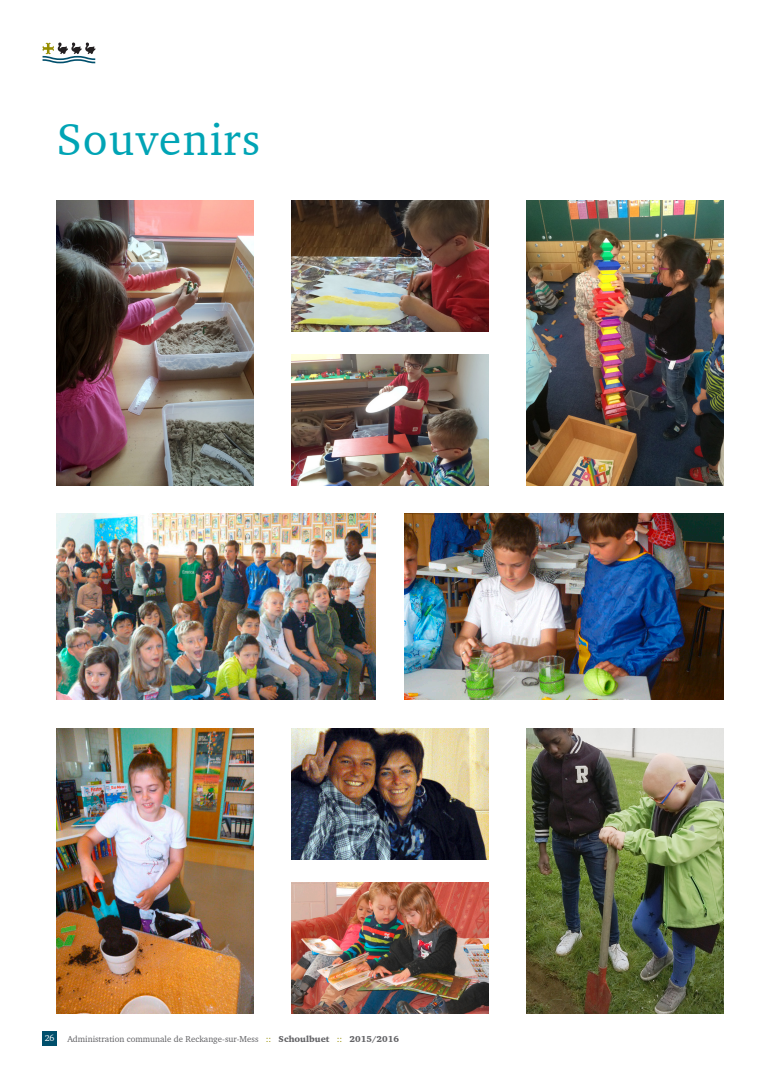
<style>
.page{position:relative;width:780px;height:1088px;background:#fff}
.page>*{position:absolute;margin:0;border:0;box-sizing:border-box;transform-origin:0 0}
.t1{font:45px "Charter IT Cby BT";letter-spacing:.03em;color:#00a4b5}
.t2{font:8.75px "Charter IT Cby BT";color:#636366}
.t3{font:8.75px "Charter IT Cby BT";color:#fff}
.s1{color:#968d00}
.s2{font-weight:900}
</style>
<div class="page">
<svg style="left:43px;top:43px;width:53px;height:20px"></svg>
<div style="left:43px;top:1031px;width:14px;height:14px;background:#004f6c"></div>
<img style="left:57px;top:200px;width:196px;height:285px">
<img style="left:291px;top:200px;width:197px;height:131px">
<img style="left:526px;top:200px;width:197px;height:285px">
<img style="left:291px;top:354px;width:197px;height:131px">
<img style="left:57px;top:514px;width:319px;height:186px">
<img style="left:404px;top:514px;width:319px;height:186px">
<img style="left:57px;top:728px;width:196px;height:285px">
<img style="left:291px;top:728px;width:197px;height:131px">
<img style="left:526px;top:728px;width:197px;height:285px">
<img style="left:291px;top:882px;width:197px;height:131px">
<h1 class="t1" style="left:57px;top:112px;width:205px">Souvenirs</h1>
<p class="t3" style="left:45px;top:1032px;width:11px">26</p>
<p class="t2" style="left:67px;top:1033px;width:333px">Administration communale de Reckange-sur-Mess <span class="s1">::</span> <span class="s2">Schoulbuet</span> <span class="s1">::</span> <span class="s2">2015/2016</span></p>
</div>
